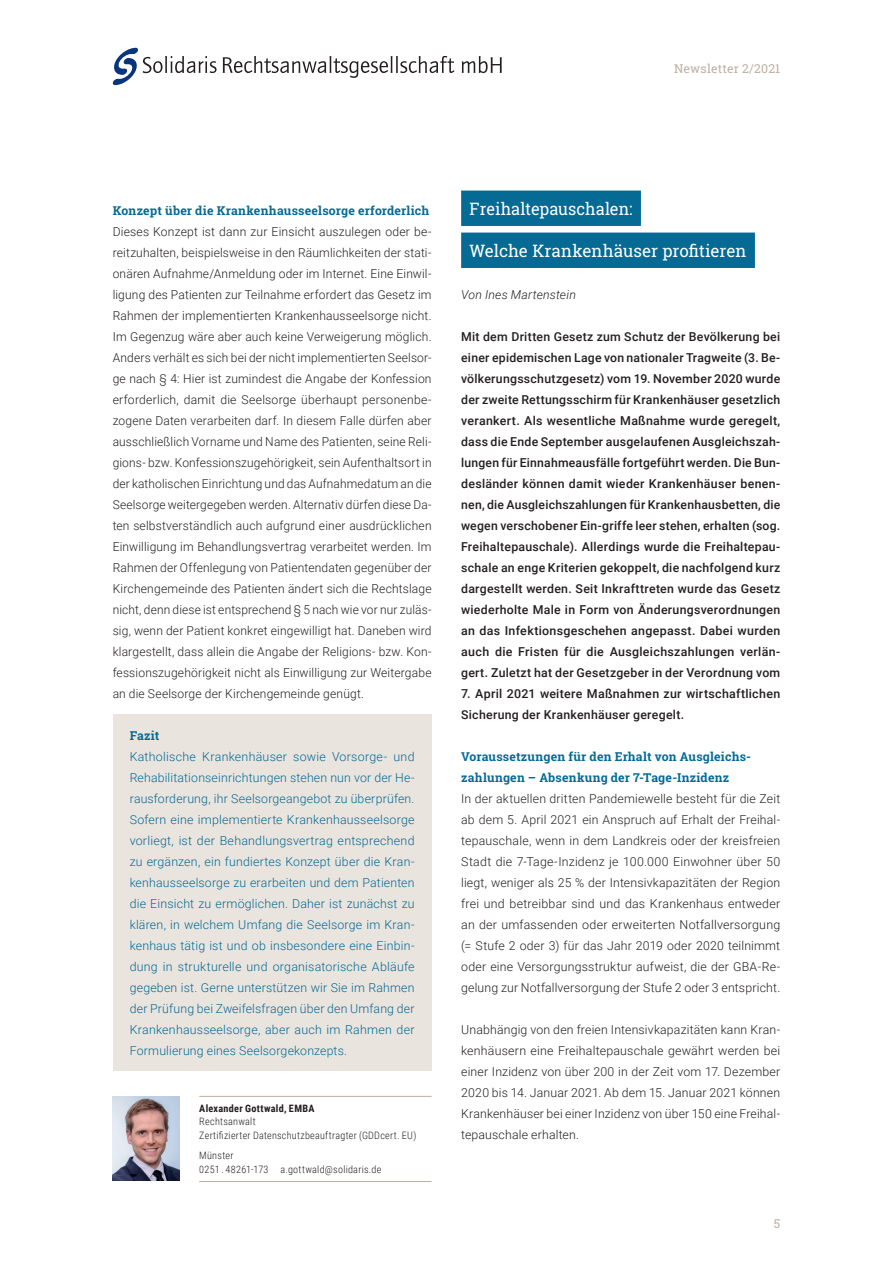
<style>
.page{position:relative;width:893px;height:1263px;background:#fff}
.page>*{position:absolute;margin:0;border:0;box-sizing:border-box;transform-origin:0 0}
.Autor_-_Fließtext{font:17.25px "Roboto Slab";color:#fff}
.Autor_-_Fließtext-2{font:17.25px "Roboto Slab";color:#fff;scale:.94 1}
.Autor_-_Fließtext-3{font:300 12.3px/21px "Roboto";letter-spacing:.015em;color:#231f20}
.Autor_-_Fließtext-4{font:500 12.3px/21px "Roboto";letter-spacing:.025em;color:#231f20;text-align:justify}
.Autor_-_Fließtext-5{font:300 12.3px/21px "Roboto";letter-spacing:.015em;color:#056a94}
.Autor_-_Fließtext-6{font:italic 300 12.3px "Roboto";letter-spacing:.015em;color:#231f20}
.t1{font:12.3px "Roboto Slab";letter-spacing:.01em;color:#beafa3}
.Autor_-_Fließtext-7{font:300 10.2px/13.5px "Roboto Condensed";letter-spacing:.025em;color:#231f20}
.s1{font-family:"Roboto Slab";font-weight:700;color:#056a94}
.s2{font-family:"Roboto Slab";font-weight:700}
.s3{font-weight:700}
</style>
<div class="page">
<svg style="left:223px;top:56px;width:231px;height:22px"></svg>
<svg style="left:462px;top:56px;width:40px;height:17px"></svg>
<svg style="left:113px;top:48px;width:104px;height:37px"></svg>
<div style="left:113px;top:715px;width:319px;height:356px;background:#e9e4de"></div>
<hr style="left:199px;top:1096px;width:233px;height:1px;background:#beafa3">
<hr style="left:199px;top:1181px;width:233px;height:1px;background:#beafa3">
<img style="left:113px;top:1097px;width:67px;height:84px">
<div style="left:461px;top:191px;width:180px;height:35px;background:#056a94"></div>
<div style="left:461px;top:233px;width:294px;height:35px;background:#056a94"></div>
<p class="t1" style="left:674px;top:60px;width:108px">Newsletter 2/2021</p>
<p class="Autor_-_Fließtext-3" style="left:113px;top:199px;width:320px"><span class="s1">Konzept über die Krankenhausseelsorge erforderlich </span>Dieses Konzept ist dann zur Einsicht auszulegen oder be&shy;reitzuhalten, beispielsweise in den Räumlichkeiten der stati&shy;onären Aufnahme/Anmeldung oder im Internet. Eine Einwil&shy;ligung des Patienten zur Teilnahme erfordert das Gesetz im Rahmen der implementierten Krankenhausseelsorge nicht.<br>Im Gegenzug wäre aber auch keine Verweigerung möglich.<br>Anders verhält es sich bei der nicht implementierten Seelsor&shy;ge nach § 4: Hier ist zumindest die Angabe der Konfession erforderlich, damit die Seelsorge überhaupt personenbe&shy;zogene Daten verarbeiten darf. In diesem Falle dürfen aber ausschließlich Vorname und Name des Patienten, seine Reli&shy;gions- bzw. Konfessionszugehörigkeit, sein Aufenthaltsort in der katholischen Einrichtung und das Aufnahmedatum an die Seelsorge weitergegeben werden. Alternativ dürfen diese Da&shy;ten selbstverständlich auch aufgrund einer ausdrücklichen Einwilligung im Behandlungsvertrag verarbeitet werden. Im Rahmen der Offenlegung von Patientendaten gegenüber der Kirchengemeinde des Patienten ändert sich die Rechtslage nicht, denn diese ist entsprechend § 5 nach wie vor nur zuläs&shy;sig, wenn der Patient konkret eingewilligt hat. Daneben wird klargestellt, dass allein die Angabe der Religions- bzw. Kon&shy;fessionszugehörigkeit nicht als Einwilligung zur Weitergabe an die Seelsorge der Kirchengemeinde genügt.</p>
<p class="Autor_-_Fließtext-5" style="left:130px;top:724px;width:286px"><span class="s2">Fazit<br></span>Katholische Krankenhäuser sowie Vorsorge- und Rehabilitationseinrichtungen stehen nun vor der He&shy;rausforderung, ihr Seelsorgeangebot zu überprüfen.<br>Sofern eine implementierte Krankenhausseelsorge vorliegt, ist der Behandlungsvertrag entsprechend zu ergänzen, ein fundiertes Konzept über die Kran&shy;kenhausseelsorge zu erarbeiten und dem Patienten die Einsicht zu ermöglichen. Daher ist zunächst zu klären, in welchem Umfang die Seelsorge im Kran&shy;kenhaus tätig ist und ob insbesondere eine Einbin&shy;dung in strukturelle und organisatorische Abläufe gegeben ist. Gerne unterstützen wir Sie im Rahmen der Prüfung bei Zweifelsfragen über den Umfang der Krankenhausseelsorge, aber auch im Rahmen der Formulierung eines Seelsorgekonzepts.</p>
<p class="Autor_-_Fließtext-7" style="left:199px;top:1101px;width:219px"><span class="s3">Alexander Gottwald, EMBA<br></span>Rechtsanwalt<br>Zertifizierter Datenschutzbeauftragter (GDDcert. EU)</p>
<p class="Autor_-_Fließtext-7" style="left:199px;top:1148px;width:184px">Münster<br>0251 . 48261-173 a.gottwald@solidaris.de</p>
<p class="Autor_-_Fließtext-2" style="left:470px;top:197px;width:175px">Freihaltepauschalen:</p>
<p class="Autor_-_Fließtext" style="left:470px;top:239px;width:278px">Welche Krankenhäuser profitieren</p>
<p class="Autor_-_Fließtext-6" style="left:461px;top:286px;width:116px">Von Ines Martenstein</p>
<p class="Autor_-_Fließtext-4" style="left:461px;top:325px;width:321px">Mit dem Dritten Gesetz zum Schutz der Bevölkerung bei einer epidemischen Lage von nationaler Tragweite (3. Be&shy;völkerungsschutzgesetz) vom 19. November 2020 wurde der zweite Rettungsschirm für Krankenhäuser gesetzlich verankert. Als wesentliche Maßnahme wurde geregelt, dass die Ende September ausgelaufenen Ausgleichszah&shy;lungen für Einnahmeausfälle fortgeführt werden. Die Bun&shy;desländer können damit wieder Krankenhäuser benen&shy;nen, die Ausgleichszahlungen für Krankenhausbetten, die wegen verschobener Ein-griffe leer stehen, erhalten (sog.<br>Freihaltepauschale). Allerdings wurde die Freihaltepau&shy;schale an enge Kriterien gekoppelt, die nachfolgend kurz dargestellt werden. Seit Inkrafttreten wurde das Gesetz wiederholte Male in Form von Änderungsverordnungen an das Infektionsgeschehen angepasst. Dabei wurden auch die Fristen für die Ausgleichszahlungen verlän&shy;gert. Zuletzt hat der Gesetzgeber in der Verordnung vom</p>
<p class="Autor_-_Fließtext-4" style="left:461px;top:682px;width:321px">7. April 2021 weitere Maßnahmen zur wirtschaftlichen<br>Sicherung der Krankenhäuser geregelt.</p>
<p class="Autor_-_Fließtext-3" style="left:461px;top:745px;width:321px"><span class="s1">Voraussetzungen für den Erhalt von Ausgleichs&shy;zahlungen – Absenkung der 7-Tage-Inzidenz<br></span>In der aktuellen dritten Pandemiewelle besteht für die Zeit ab dem 5. April 2021 ein Anspruch auf Erhalt der Freihal&shy;tepauschale, wenn in dem Landkreis oder der kreisfreien Stadt die 7-Tage-Inzidenz je 100.000 Einwohner über 50 liegt, weniger als 25 % der Intensivkapazitäten der Region frei und betreibbar sind und das Krankenhaus entweder an der umfassenden oder erweiterten Notfallversorgung (= Stufe 2 oder 3) für das Jahr 2019 oder 2020 teilnimmt oder eine Versorgungsstruktur aufweist, die der GBA-Re&shy;gelung zur Notfallversorgung der Stufe 2 oder 3 entspricht.</p>
<p class="Autor_-_Fließtext-3" style="left:461px;top:1018px;width:321px;text-align:justify">Unabhängig von den freien Intensivkapazitäten kann Kran&shy;kenhäusern eine Freihaltepauschale gewährt werden bei einer Inzidenz von über 200 in der Zeit vom 17. Dezember 2020 bis 14. Januar 2021. Ab dem 15. Januar 2021 können Krankenhäuser bei einer Inzidenz von über 150 eine Freihal&shy;tepauschale erhalten.</p>
<p class="t1" style="left:774px;top:1215px;width:8px">5</p>
</div>
